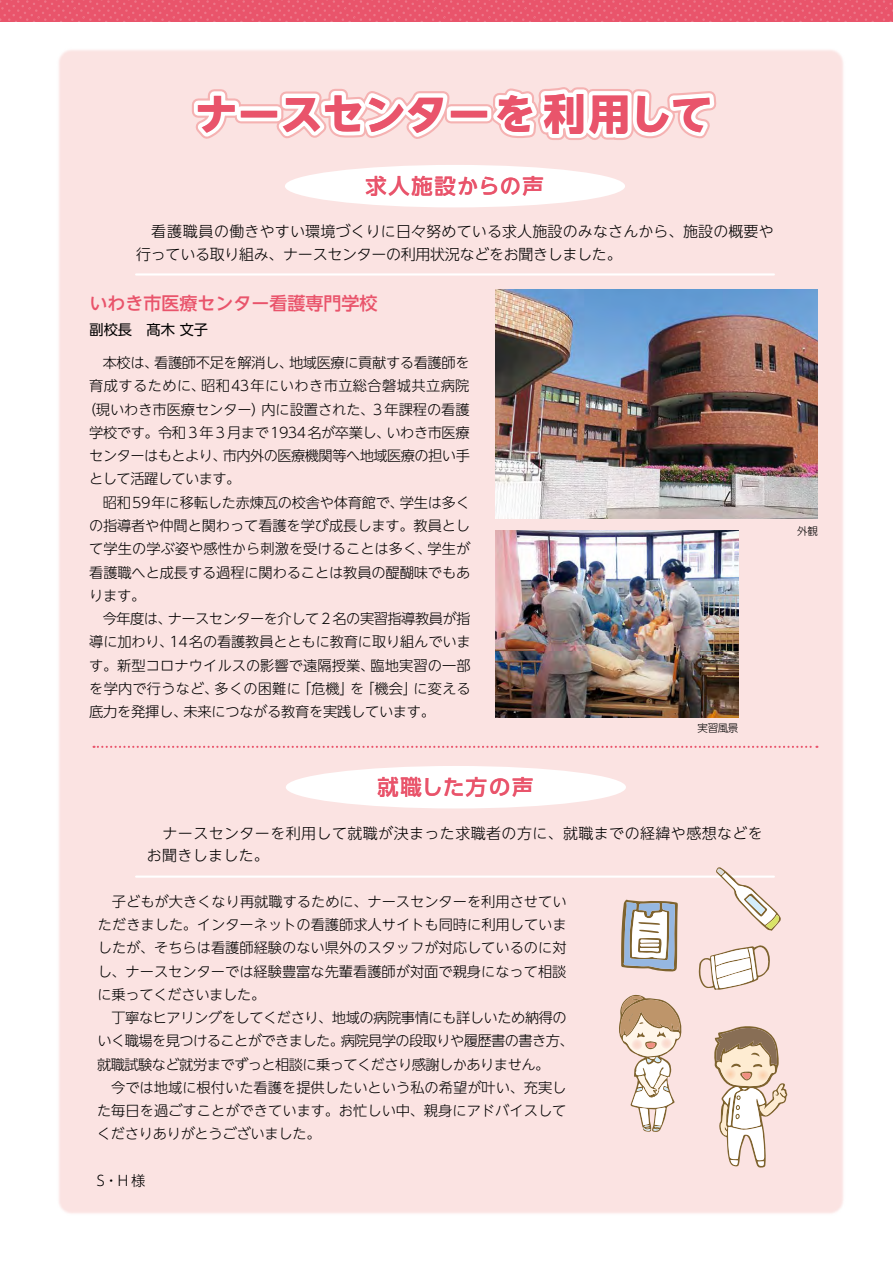
<style>
.page{position:relative;width:893px;height:1263px;background:#fff}
.page>*{position:absolute;margin:0;border:0;box-sizing:border-box;transform-origin:0 0}
.t1{font:700 42px "UD Shin Go NT Pr 6";letter-spacing:.01em;color:#e9546b}
.t2{font:500 21.3px "UD Shin Go NT Pr 6";letter-spacing:.07em;color:#e9546b}
.t3{font:500 21.3px "UD Shin Go Pro";letter-spacing:.075em;color:#e9546b}
.t4{font:500 18px "UD Shin Go NT Pr 6";color:#e9546b}
.t5{font:300 15px/22.5px "UD Shin Go NT Pr 6";letter-spacing:.01em;color:#000}
.t6{font:300 14.25px/23.2px "UD Shin Go NT Pr 6";letter-spacing:-.01em;color:#000}
.t7{font:300 14.25px/23.2px "UD Shin Go NT Pr 6";letter-spacing:-.04em;color:#000}
.t8{font:300 14.25px/23.2px "UD Shin Go NT Pr 6";letter-spacing:-.03em;color:#000}
.t9{font:300 14.25px "UD Shin Go NT Pr 6";letter-spacing:.025em;color:#000}
.t10{font:300 14.25px "UD Shin Go NT Pr 6";letter-spacing:-.035em;color:#000}
.t11{font:14.25px "UD Shin Go Pro";color:#000}
.t12{font:300 10.5px "UD Shin Go Pr 6 N";letter-spacing:-.04em;color:#000}
</style>
<div class="page">
<img style="left:5px;top:21px;width:888px;height:1193px">
<svg style="left:0;top:0;width:893px;height:21px;background:#e9576e"></svg>
<div style="left:235px;top:104px;width:48px;height:19px;border:13px solid #f5b2b2"></div>
<div style="left:445px;top:104px;width:48px;height:19px;border:13px solid #f5b2b2"></div>
<svg style="left:180px;top:83px;width:67px;height:65px"></svg>
<svg style="left:263px;top:82px;width:194px;height:69px"></svg>
<svg style="left:479px;top:61px;width:268px;height:93px"></svg>
<div style="left:285px;top:165px;width:340px;height:42px;background:#fff;border-radius:50%"></div>
<svg style="left:94px;top:746px;width:723px;height:2px"></svg>
<hr style="left:136px;top:273px;width:638px;height:3px;background:#fff">
<hr style="left:136px;top:875px;width:638px;height:3px;background:#fff">
<div style="left:286px;top:766px;width:340px;height:42px;background:#fff;border-radius:50%"></div>
<img style="left:495px;top:290px;width:323px;height:228px">
<img style="left:495px;top:531px;width:243px;height:186px">
<svg style="left:716px;top:867px;width:65px;height:64px;background:#eedcd4"></svg>
<svg style="left:621px;top:899px;width:57px;height:72px"></svg>
<svg style="left:699px;top:945px;width:71px;height:45px"></svg>
<svg style="left:714px;top:1026px;width:74px;height:142px"></svg>
<svg style="left:619px;top:995px;width:63px;height:137px;background:#e3cdbe"></svg>
<h1 class="t1" style="left:195px;top:79px;width:519px">ナースセンターを利用して</h1>
<h2 class="t2" style="left:365px;top:169px;width:180px">求人施設からの声</h2>
<p class="t5" style="left:136px;top:220px;width:639px;text-indent:15px">看護職員の働きやすい環境づくりに日々努めている求人施設のみなさんから、施設の概要や行っている取り組み、ナースセンターの利用状況などをお聞きしました。</p>
<p class="t4" style="left:89px;top:288px;width:289px">いわき市医療センター看護専門学校</p>
<p class="t11" style="left:89px;top:318px;width:120px">副校長　髙木文子</p>
<p class="t6" style="left:289px;top:351px;width:182px">地域医療に貢献する看護師を</p>
<p class="t6" style="left:154px;top:351px;width:140px">看護師不足を解消し、</p>
<p class="t6" style="left:103px;top:351px;width:57px">本校は、</p>
<p class="t9" style="left:201px;top:374px;width:270px">昭和43年にいわき市立総合磐城共立病院</p>
<p class="t9" style="left:89px;top:374px;width:117px">育成するために、</p>
<p class="t6" style="left:82px;top:397px;width:185px">（現いわき市医療センター）</p>
<p class="t6" style="left:261px;top:397px;width:114px">内に設置された、</p>
<p class="t6" style="left:370px;top:397px;width:101px">３年課程の看護</p>
<p class="t7" style="left:223px;top:420px;width:249px;text-indent:-133px">学校です。令和３年３月まで1934名が卒業し、<br>市内外の医療機関等へ地域医療の担い手</p>
<p class="t6" style="left:386px;top:420px;width:85px">いわき市医療</p>
<p class="t7" style="left:89px;top:444px;width:153px">センターはもとより、として活躍しています。</p>
<p class="t6" style="left:400px;top:490px;width:72px">学生は多く</p>
<p class="t6" style="left:103px;top:490px;width:303px">昭和59年に移転した赤煉瓦の校舎や体育館で、</p>
<p class="t6" style="left:89px;top:513px;width:382px">の指導者や仲間と関わって看護を学び成長します。教員とし</p>
<p class="t6" style="left:428px;top:537px;width:44px">学生が</p>
<p class="t6" style="left:89px;top:537px;width:344px">て学生の学ぶ姿や感性から刺激を受けることは多く、</p>
<p class="t6" style="left:89px;top:560px;width:383px">看護職へと成長する過程に関わることは教員の醍醐味でもあ</p>
<p class="t6" style="left:89px;top:583px;width:58px">ります。</p>
<p class="t10" style="left:168px;top:607px;width:304px">ナースセンターを介して２名の実習指導教員が指</p>
<p class="t6" style="left:170px;top:606px;width:303px;text-indent:-67px">今年度は、<br>14名の看護教員とともに教育に取り組んでいま</p>
<p class="t6" style="left:89px;top:630px;width:86px">導に加わり、</p>
<p class="t6" style="left:89px;top:653px;width:287px">す。新型コロナウイルスの影響で遠隔授業、</p>
<p class="t6" style="left:371px;top:653px;width:102px">臨地実習の一部</p>
<p class="t6" style="left:183px;top:676px;width:253px;text-indent:-94px">を学内で行うなど、<br>未来につながる教育を実践しています。</p>
<p class="t6" style="left:297px;top:676px;width:58px">「危機」</p>
<p class="t6" style="left:361px;top:676px;width:58px">「機会」</p>
<p class="t6" style="left:215px;top:676px;width:88px">多くの困難に</p>
<p class="t6" style="left:413px;top:676px;width:59px">に変える</p>
<p class="t6" style="left:350px;top:676px;width:16px">を</p>
<p class="t6" style="left:89px;top:699px;width:100px">底力を発揮し、</p>
<h2 class="t3" style="left:377px;top:770px;width:158px">就職した方の声</h2>
<p class="t12" style="left:698px;top:720px;width:42px">実習風景</p>
<p class="t5" style="left:147px;top:821px;width:618px">　ナースセンターを利用して就職が決まった求職者の方に、就職までの経緯や感想などをお聞きしました。</p>
<p class="t6" style="left:98px;top:889px;width:471px;text-align:justify">　子どもが大きくなり再就職するために、ナースセンターを利用させていただきました。インターネットの看護師求人サイトも同時に利用していましたが、そちらは看護師経験のない県外のスタッフが対応しているのに対し、ナースセンターでは経験豊富な先輩看護師が対面で親身になって相談に乗ってくださいました。</p>
<p class="t8" style="left:341px;top:1005px;width:235px;text-indent:-229px">丁寧なヒアリングをしてくださり、地域の病院事情にも詳しいため納得の病院見学の段取りや履歴書の書き方、</p>
<p class="t6" style="left:97px;top:1029px;width:471px">いく職場を見つけることができました。<br>就職試験など就労までずっと相談に乗ってくださり感謝しかありません。　今では地域に根付いた看護を提供したいという私の希望が叶い、充実した毎日を過ごすことができています。お忙しい中、親身にアドバイスしてくださりありがとうございました。</p>
<p class="t6" style="left:97px;top:1168px;width:50px">・S H様</p>
<p class="t12" style="left:797px;top:523px;width:22px">外観</p>
</div>
